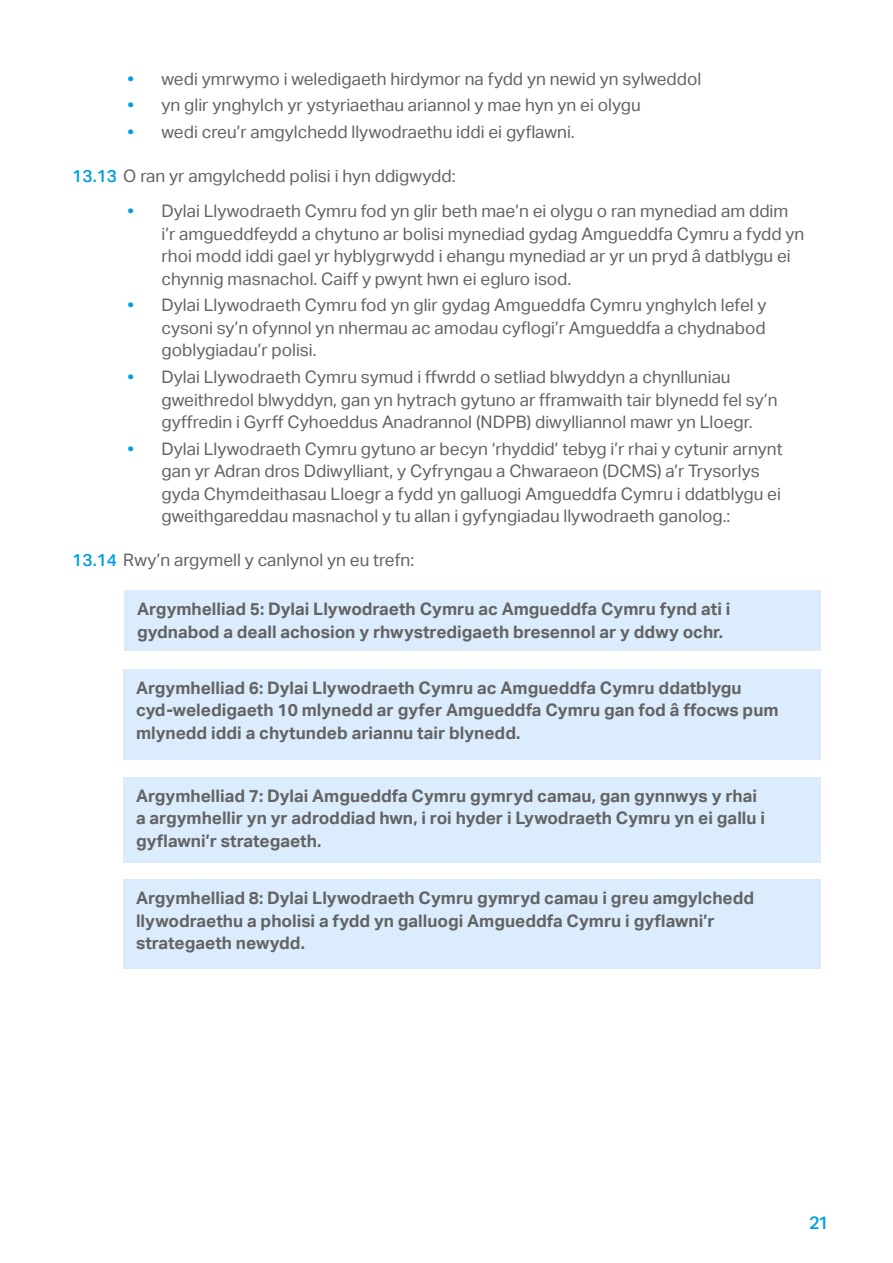
<style>
.page{position:relative;width:893px;height:1263px;background:#fff}
.page>*{position:absolute;margin:0;border:0;box-sizing:border-box;transform-origin:0 0}
.t1{font:500 18px "Aktiv Grotesk";color:#009de0}
.New_body{font:17.25px/22.5px "Aktiv Grotesk";color:#636363}
.t2{font:700 17.25px/22.5px "Aktiv Grotesk";color:#636363}
.s1{font-weight:500;color:#009de0}
</style>
<div class="page">
<div style="left:123px;top:879px;width:698px;height:89px;background:#dbecfc"></div>
<div style="left:124px;top:590px;width:697px;height:61px;background:#dbecfc"></div>
<div style="left:123px;top:669px;width:698px;height:90px;background:#dbecfc"></div>
<div style="left:123px;top:777px;width:698px;height:85px;background:#dbecfc"></div>
<p class="New_body" style="left:128px;top:67px;width:575px"><span class="s1">•</span> wedi ymrwymo i weledigaeth hirdymor na fydd yn newid yn sylweddol</p>
<p class="New_body" style="left:128px;top:94px;width:515px"><span class="s1">•</span> yn glir ynghylch yr ystyriaethau ariannol y mae hyn yn ei olygu</p>
<p class="New_body" style="left:128px;top:121px;width:449px"><span class="s1">•</span> wedi creu’r amgylchedd llywodraethu iddi ei gyflawni.</p>
<p class="New_body" style="left:72px;top:165px;width:385px"><span class="s1">13.13</span> O ran yr amgylchedd polisi i hyn ddigwydd:</p>
<p class="New_body" style="left:162px;top:200px;width:644px;text-indent:-34px"><span class="s1">•</span> Dylai Llywodraeth Cymru fod yn glir beth mae’n ei olygu o ran mynediad am ddim i’r amgueddfeydd a chytuno ar bolisi mynediad gydag Amgueddfa Cymru a fydd yn rhoi modd iddi gael yr hyblygrwydd i ehangu mynediad ar yr un pryd â datblygu ei chynnig masnachol. Caiff y pwynt hwn ei egluro isod.</p>
<p class="New_body" style="left:162px;top:294px;width:606px;text-align:justify;text-indent:-34px"><span class="s1">•</span> Dylai Llywodraeth Cymru fod yn glir gydag Amgueddfa Cymru ynghylch lefel y cysoni sy’n ofynnol yn nhermau ac amodau cyflogi’r Amgueddfa a chydnabod goblygiadau’r polisi.</p>
<p class="New_body" style="left:162px;top:366px;width:617px;text-indent:-34px"><span class="s1">•</span> Dylai Llywodraeth Cymru symud i ffwrdd o setliad blwyddyn a chynlluniau gweithredol blwyddyn, gan yn hytrach gytuno ar fframwaith tair blynedd fel sy’n gyffredin i Gyrff Cyhoeddus Anadrannol (NDPB) diwylliannol mawr yn Lloegr.</p>
<p class="New_body" style="left:162px;top:438px;width:623px;text-indent:-34px"><span class="s1">•</span> Dylai Llywodraeth Cymru gytuno ar becyn ‘rhyddid’ tebyg i’r rhai y cytunir arnynt gan yr Adran dros Ddiwylliant, y Cyfryngau a Chwaraeon (DCMS) a’r Trysorlys gyda Chymdeithasau Lloegr a fydd yn galluogi Amgueddfa Cymru i ddatblygu ei gweithgareddau masnachol y tu allan i gyfyngiadau llywodraeth ganolog.:</p>
<p class="New_body" style="left:72px;top:549px;width:343px"><span class="s1">13.14</span> Rwy’n argymell y canlynol yn eu trefn:</p>
<p class="t2" style="left:137px;top:598px;width:595px">Argymhelliad 5: Dylai Llywodraeth Cymru ac Amgueddfa Cymru fynd ati i gydnabod a deall achosion y rhwystredigaeth bresennol ar y ddwy ochr.</p>
<p class="t2" style="left:136px;top:677px;width:644px">Argymhelliad 6: Dylai Llywodraeth Cymru ac Amgueddfa Cymru ddatblygu cyd-weledigaeth 10 mlynedd ar gyfer Amgueddfa Cymru gan fod â ffocws pum mlynedd iddi a chytundeb ariannu tair blynedd.</p>
<p class="t2" style="left:136px;top:785px;width:630px">Argymhelliad 7: Dylai Amgueddfa Cymru gymryd camau, gan gynnwys y rhai a argymhellir yn yr adroddiad hwn, i roi hyder i Lywodraeth Cymru yn ei gallu i gyflawni’r strategaeth.</p>
<p class="t2" style="left:136px;top:887px;width:620px">Argymhelliad 8: Dylai Llywodraeth Cymru gymryd camau i greu amgylchedd llywodraethu a pholisi a fydd yn galluogi Amgueddfa Cymru i gyflawni’r strategaeth newydd.</p>
<p class="t1" style="left:809px;top:1212px;width:21px">21</p>
</div>
